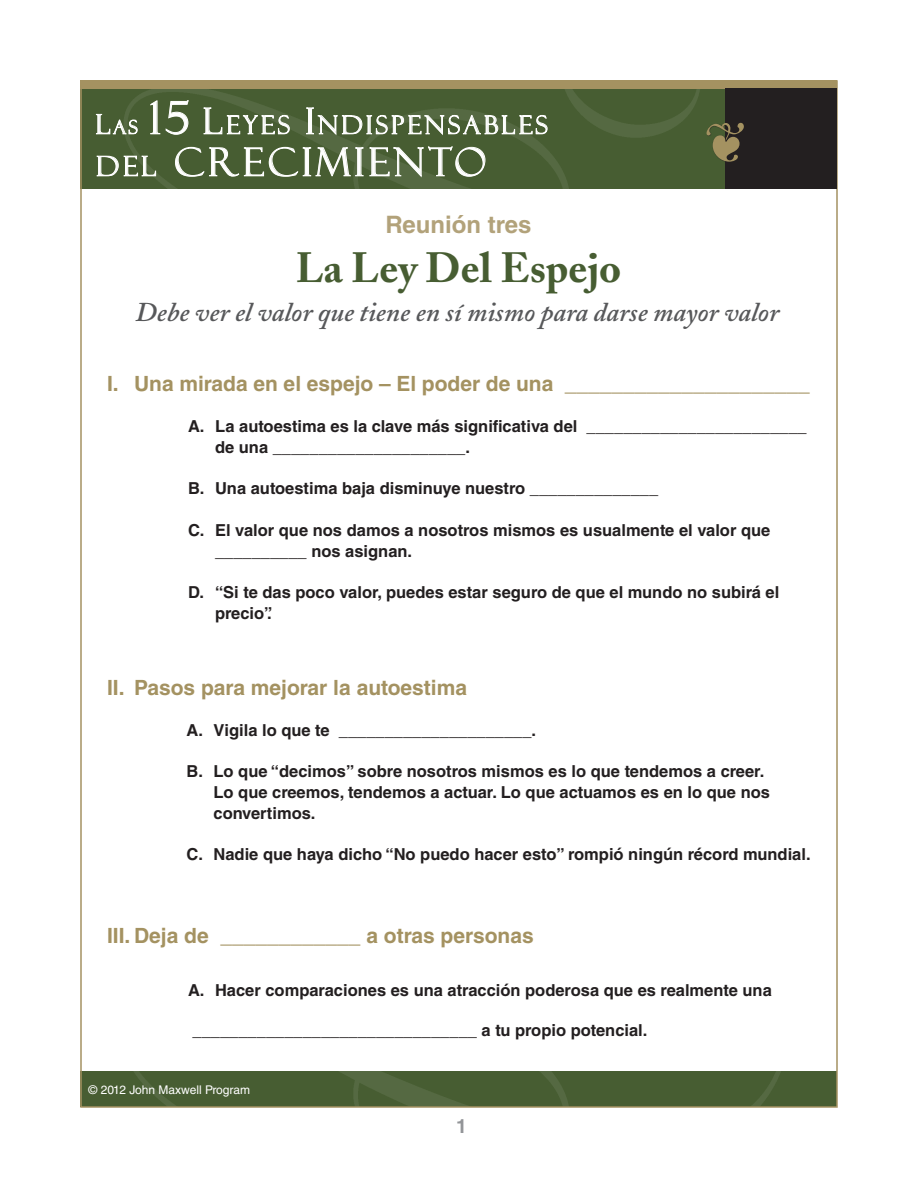
<style>
.page{position:relative;width:918px;height:1188px;background:#fff}
.page>*{position:absolute;margin:0;border:0;box-sizing:border-box;transform-origin:0 0}
.t1{font:700 42px "Adobe Caslon";color:#475d32}
.t2{font:39px "Felix Titling MT Std";letter-spacing:.1em;color:#fff}
.Quote_Centered{font:italic 600 27px "Adobe Caslon";color:#57585a}
.t3{font:25.2px "Felix Titling MT Std";letter-spacing:.13em;color:#fff}
.Chapter{font:700 24px "Helvetica LT Std";color:#b2a27a}
.Single_Indent{font:700 21px "Helvetica LT Std";color:#a49261}
.Roman_Numeral_GOLD{font:700 21px "Helvetica LT Std";color:#a49261}
.t4{font:700 19.5px "Helvetica LT Std";color:#939598}
.t5{font:18.9px "Felix Titling MT Std";color:#fff}
.Doubel_Indent{font:700 16.5px/21px "Helvetica LT Std";color:#231f20}
.t6{font:12px "Helvetica LT Std";color:#fff}
.s1{font-size:45px}
.s2{font-size:36px}
.s3{font-size:27.3px}
.s4{font-size:27px}
</style>
<div class="page">
<div style="left:80px;top:1071px;width:757px;height:36px;background:#475d32"></div>
<img style="left:134px;top:1071px;width:647px;height:34px">
<div style="left:80px;top:80px;width:757px;height:109px;background:#475d32"></div>
<img style="left:125px;top:89px;width:575px;height:100px">
<div style="left:80px;top:80px;width:757px;height:9px;background:#a49261"></div>
<div style="left:725px;top:89px;width:112px;height:100px;background:#231f20"></div>
<div style="left:707px;top:123px;width:38px;height:40px;background:#231f20;opacity:.75"></div>
<svg style="left:96px;top:114px;width:42px;height:23px"></svg>
<svg style="left:150px;top:100px;width:39px;height:35px"></svg>
<svg style="left:203px;top:107px;width:87px;height:28px"></svg>
<svg style="left:306px;top:107px;width:242px;height:29px"></svg>
<svg style="left:96px;top:155px;width:60px;height:22px"></svg>
<svg style="left:175px;top:146px;width:311px;height:32px"></svg>
<svg style="left:707px;top:123px;width:37px;height:39px"></svg>
<h3 class="t3" style="left:149px;top:110px;width:400px"><span class="s1">15</span> <span class="s2">L</span>EYES <span class="s2">I</span>NDISPENSABLES</h3>
<h2 class="t2" style="left:96px;top:140px;width:392px"><span class="s3">DEL</span> CRECIMIENTO</h2>
<p class="Chapter" style="left:386px;top:210px;width:147px">Reunión tres</p>
<p class="t1" style="left:296px;top:242px;width:327px">La Ley Del Espejo</p>
<p class="Quote_Centered" style="left:135px;top:297px;width:645px">Debe ver el valor que tiene en sí mismo para darse mayor valor</p>
<p class="t5" style="left:96px;top:116px;width:43px"><span class="s4">L</span>AS</p>
<p class="Single_Indent" style="left:107px;top:371px;width:704px">I. Una mirada en el espejo – El poder de una _____________________</p>
<p class="Doubel_Indent" style="left:215px;top:416px;width:593px;text-indent:-27px">A. La autoestima es la clave más significativa del ________________________ de una _____________________.</p>
<p class="Doubel_Indent" style="left:188px;top:478px;width:472px">B. Una autoestima baja disminuye nuestro ______________</p>
<p class="Doubel_Indent" style="left:215px;top:519px;width:557px;text-indent:-27px">C. El valor que nos damos a nosotros mismos es usualmente el valor que __________ nos asignan.</p>
<p class="Doubel_Indent" style="left:215px;top:581px;width:566px;text-indent:-27px">D. “Si te das poco valor, puedes estar seguro de que el mundo no subirá el precio”.</p>
<p class="Roman_Numeral_GOLD" style="left:107px;top:674px;width:362px">II. Pasos para mejorar la autoestima</p>
<p class="Doubel_Indent" style="left:187px;top:719px;width:351px">A. Vigila lo que te _____________________.</p>
<p class="Doubel_Indent" style="left:214px;top:761px;width:558px;text-indent:-27px">B. Lo que “decimos” sobre nosotros mismos es lo que tendemos a creer.<br>Lo que creemos, tendemos a actuar. Lo que actuamos es en lo que nos convertimos.</p>
<p class="Doubel_Indent" style="left:187px;top:844px;width:626px">C. Nadie que haya dicho “No puedo hacer esto” rompió ningún récord mundial.</p>
<p class="Single_Indent" style="left:107px;top:923px;width:428px">III. Deja de ____________ a otras personas</p>
<p class="Doubel_Indent" style="left:188px;top:980px;width:585px">A. Hacer comparaciones es una atracción poderosa que es realmente una</p>
<p class="Doubel_Indent" style="left:193px;top:1019px;width:456px">_______________________________ a tu propio potencial.</p>
<p class="t6" style="left:89px;top:1083px;width:163px">© 2012 John Maxwell Program</p>
<p class="t4" style="left:456px;top:1114px;width:12px">1</p>
</div>
